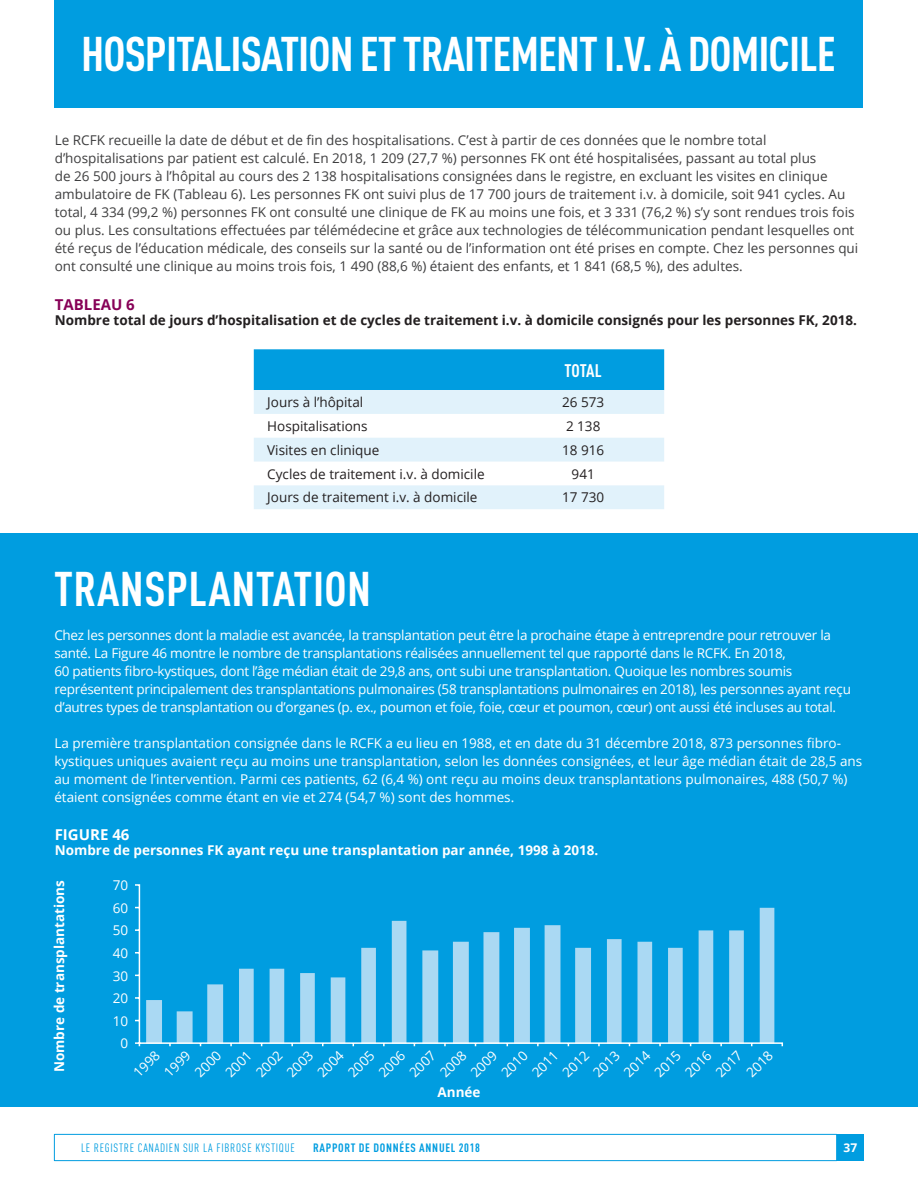
<style>
.page{position:relative;width:918px;height:1188px;background:#fff}
.page>*{position:absolute;margin:0;border:0;box-sizing:border-box;transform-origin:0 0}
.t1{font:700 condensed 48px "DINOT";letter-spacing:-.02em;color:#fff}
.t2{font:700 condensed 48px "DINOT";letter-spacing:.01em;color:#fff}
.t3{font:700 condensed 18px "DINOT";letter-spacing:-.005em;color:#fff}
.t4{font:700 15px "Open Sans";color:#870157}
.t5{font:700 15px "Open Sans";color:#fff}
.t6{font:13.5px/18px "Open Sans";color:#3e3e3f}
.t7{font:13.5px/18px "Open Sans";letter-spacing:-.02em;color:#fff}
.t8{font:13.5px/18px "Open Sans";color:#fff}
.t9{font:13.5px "Open Sans";color:#231f20}
.t10{font:700 13.5px "Open Sans";color:#231f20}
.t11{font:700 13.5px "Open Sans";color:#fff}
.t12{font:condensed 12px "DINOT";letter-spacing:.06em;color:#009de0}
.t13{font:700 condensed 12px "DINOT";letter-spacing:.06em;color:#009de0}
.t14{font:700 12px "Open Sans";color:#fff}
</style>
<div class="page">
<div style="left:55px;top:0;width:808px;height:108px;background:#009de0"></div>
<div style="left:837px;top:1134px;width:27px;height:27px;background:#009de0"></div>
<div style="left:54px;top:1134px;width:783px;height:27px;border:1px solid #009de0"></div>
<div style="left:254px;top:349px;width:410px;height:41px;background:#009de0"></div>
<svg style="left:254px;top:390px;width:410px;height:119px;fill:#e1f2fb"></svg>
<div style="left:0;top:533px;width:918px;height:574px;background:#009de0"></div>
<svg style="left:135px;top:884px;width:648px;height:163px"></svg>
<p class="t1" style="left:81px;top:25px;width:756px">HOSPITALISATION ET TRAITEMENT I.V. À DOMICILE</p>
<p class="t6" style="left:55px;top:131px;width:805px">Le RCFK recueille la date de début et de fin des hospitalisations. C’est à partir de ces données que le nombre total d’hospitalisations par patient est calculé. En 2018, 1 209 (27,7 %) personnes FK ont été hospitalisées, passant au total plus<br>de 26 500 jours à l’hôpital au cours des 2 138 hospitalisations consignées dans le registre, en excluant les visites en clinique ambulatoire de FK (Tableau 6). Les personnes FK ont suivi plus de 17 700 jours de traitement i.v. à domicile, soit 941 cycles. Au total, 4 334 (99,2 %) personnes FK ont consulté une clinique de FK au moins une fois, et 3 331 (76,2 %) s’y sont rendues trois fois ou plus. Les consultations effectuées par télémédecine et grâce aux technologies de télécommunication pendant lesquelles ont été reçus de l’éducation médicale, des conseils sur la santé ou de l’information ont été prises en compte. Chez les personnes qui ont consulté une clinique au moins trois fois, 1 490 (88,6 %) étaient des enfants, et 1 841 (68,5 %), des adultes.</p>
<p class="t4" style="left:55px;top:294px;width:82px">TABLEAU 6</p>
<p class="t10" style="left:55px;top:310px;width:804px">Nombre total de jours d’hospitalisation et de cycles de traitement i.v. à domicile consignés pour les personnes FK, 2018.</p>
<p class="t3" style="left:565px;top:359px;width:39px">TOTAL</p>
<p class="t9" style="left:267px;top:393px;width:98px">Jours à l’hôpital</p>
<p class="t9" style="left:562px;top:393px;width:44px">26 573</p>
<p class="t9" style="left:267px;top:417px;width:102px">Hospitalisations</p>
<p class="t9" style="left:566px;top:417px;width:36px">2 138</p>
<p class="t9" style="left:267px;top:441px;width:114px">Visites en clinique</p>
<p class="t9" style="left:562px;top:441px;width:44px">18 916</p>
<p class="t9" style="left:267px;top:464px;width:219px">Cycles de traitement i.v. à domicile</p>
<p class="t9" style="left:572px;top:464px;width:25px">941</p>
<p class="t9" style="left:267px;top:488px;width:212px">Jours de traitement i.v. à domicile</p>
<p class="t9" style="left:562px;top:488px;width:44px">17 730</p>
<p class="t2" style="left:54px;top:560px;width:318px">TRANSPLANTATION</p>
<p class="t7" style="left:54px;top:626px;width:778px">Chez les personnes dont la maladie est avancée, la transplantation peut être la prochaine étape à entreprendre pour retrouver la santé. La Figure 46 montre le nombre de transplantations réalisées annuellement tel que rapporté dans le RCFK. En 2018,</p>
<p class="t7" style="left:54px;top:662px;width:798px">60 patients fibro-kystiques, dont l’âge médian était de 29,8 ans, ont subi une transplantation. Quoique les nombres soumis représentent principalement des transplantations pulmonaires (58 transplantations pulmonaires en 2018), les personnes ayant reçu d’autres types de transplantation ou d’organes (p. ex., poumon et foie, foie, cœur et poumon, cœur) ont aussi été incluses au total.</p>
<p class="t8" style="left:54px;top:734px;width:809px">La première transplantation consignée dans le RCFK a eu lieu en 1988, et en date du 31 décembre 2018, 873 personnes fibro&shy;kystiques uniques avaient reçu au moins une transplantation, selon les données consignées, et leur âge médian était de 28,5 ans au moment de l’intervention. Parmi ces patients, 62 (6,4 %) ont reçu au moins deux transplantations pulmonaires, 488 (50,7 %) étaient consignées comme étant en vie et 274 (54,7 %) sont des hommes.</p>
<p class="t5" style="left:55px;top:824px;width:76px">FIGURE 46</p>
<p class="t11" style="left:55px;top:841px;width:545px">Nombre de personnes FK ayant reçu une transplantation par année, 1998 à 2018.</p>
<p class="t11" style="left:50px;top:1072px;width:194px;rotate:-90deg">Nombre de transplantations</p>
<p class="t7" style="left:113px;top:876px;width:17px">70</p>
<p class="t7" style="left:113px;top:899px;width:17px">60</p>
<p class="t7" style="left:113px;top:921px;width:17px">50</p>
<p class="t7" style="left:113px;top:944px;width:17px">40</p>
<p class="t7" style="left:113px;top:966px;width:17px">30</p>
<p class="t7" style="left:113px;top:989px;width:17px">20</p>
<p class="t7" style="left:113px;top:1011px;width:17px">10</p>
<p class="t7" style="left:121px;top:1034px;width:9px">0</p>
<p class="t7" style="left:129px;top:1068px;width:32px;rotate:-45deg">1998</p>
<p class="t7" style="left:160px;top:1068px;width:32px;rotate:-45deg">1999</p>
<p class="t7" style="left:190px;top:1068px;width:32px;rotate:-45deg">2000</p>
<p class="t7" style="left:221px;top:1068px;width:32px;rotate:-45deg">2001</p>
<p class="t7" style="left:252px;top:1068px;width:32px;rotate:-45deg">2002</p>
<p class="t7" style="left:282px;top:1068px;width:32px;rotate:-45deg">2003</p>
<p class="t7" style="left:313px;top:1068px;width:32px;rotate:-45deg">2004</p>
<p class="t7" style="left:344px;top:1068px;width:32px;rotate:-45deg">2005</p>
<p class="t7" style="left:374px;top:1068px;width:32px;rotate:-45deg">2006</p>
<p class="t7" style="left:405px;top:1068px;width:32px;rotate:-45deg">2007</p>
<p class="t7" style="left:436px;top:1068px;width:32px;rotate:-45deg">2008</p>
<p class="t7" style="left:466px;top:1068px;width:32px;rotate:-45deg">2009</p>
<p class="t7" style="left:497px;top:1068px;width:32px;rotate:-45deg">2010</p>
<p class="t7" style="left:528px;top:1068px;width:32px;rotate:-45deg">2011</p>
<p class="t7" style="left:558px;top:1068px;width:32px;rotate:-45deg">2012</p>
<p class="t7" style="left:589px;top:1068px;width:32px;rotate:-45deg">2013</p>
<p class="t7" style="left:620px;top:1068px;width:32px;rotate:-45deg">2014</p>
<p class="t7" style="left:650px;top:1068px;width:32px;rotate:-45deg">2015</p>
<p class="t7" style="left:681px;top:1068px;width:32px;rotate:-45deg">2016</p>
<p class="t7" style="left:711px;top:1068px;width:32px;rotate:-45deg">2017</p>
<p class="t7" style="left:742px;top:1068px;width:32px;rotate:-45deg">2018</p>
<p class="t11" style="left:437px;top:1083px;width:45px">Année</p>
<p class="t12" style="left:81px;top:1141px;width:215px">LE REGISTRE CANADIEN SUR LA FIBROSE KYSTIQUE</p>
<p class="t13" style="left:313px;top:1141px;width:168px">RAPPORT DE DONNÉES ANNUEL 2018</p>
<p class="t14" style="left:844px;top:1139px;width:15px">37</p>
</div>
